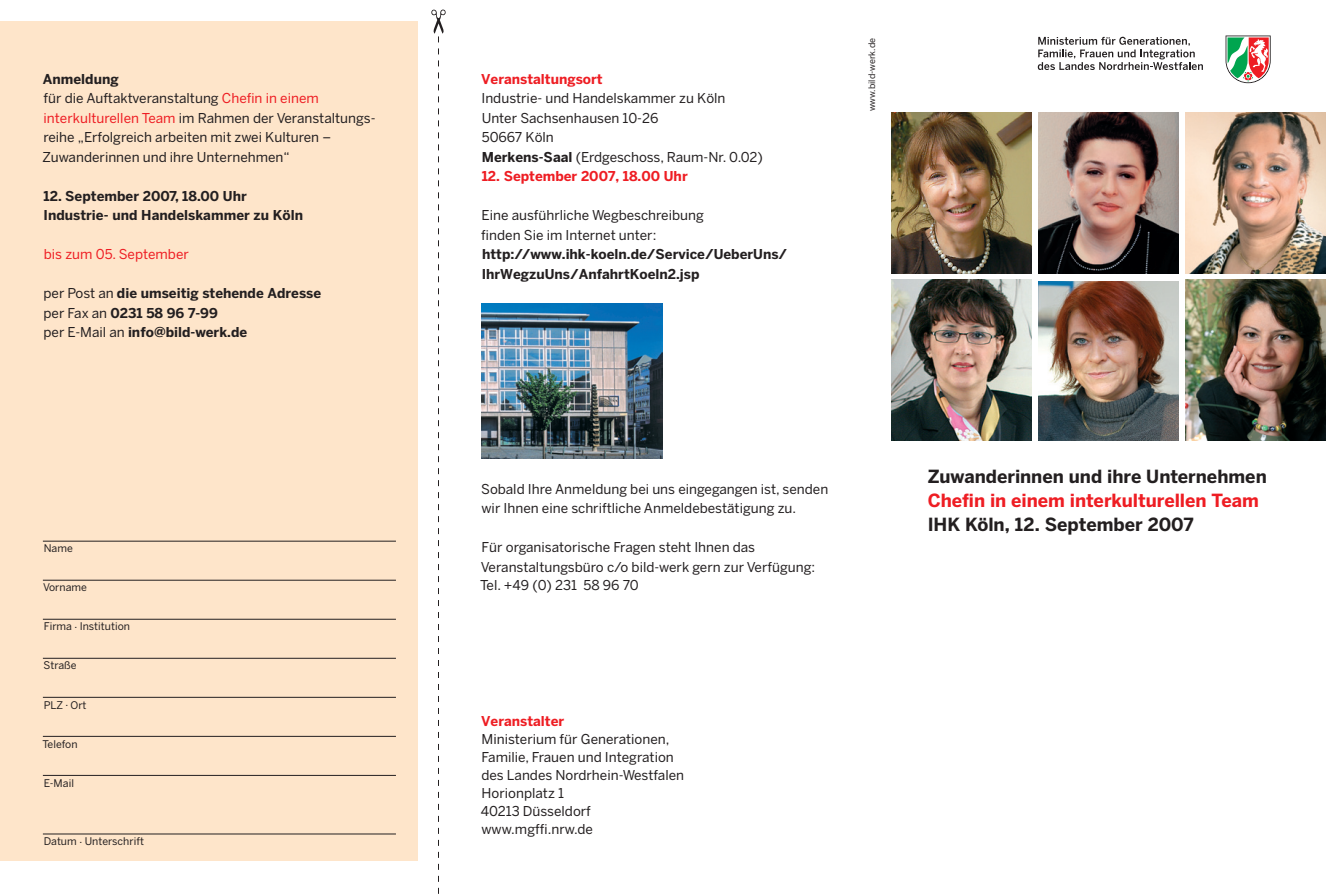
<style>
.page{position:relative;width:1331px;height:894px;background:#fff}
.page>*{position:absolute;margin:0;border:0;box-sizing:border-box;transform-origin:0 0}
._3_2__Benton_15_19{font:700 18px/24px "Benton Sans";color:#231f20}
.fliesstext{font:13.5px/18px "Benton Sans";color:#231f20}
.fliesstext-2{font:700 13.5px/19.5px "Benton Sans";color:#231f20}
.Hervorhebungen{font:700 13.5px "Benton Sans";letter-spacing:.005em;color:#231f20}
.fliesstext-3{font:700 13.5px "Benton Sans";color:#ee1d23}
.fliesstext-4{font:13.5px "Benton Sans";color:#ee1d23}
.fliesstext-5{font:10.5px "Benton Sans";letter-spacing:.005em;color:#231f20}
.fliesstext-6{font:9px "Benton Sans";color:#231f20}
.s1{color:#ee1d23}
.s2{font-weight:400}
.s3{font-weight:700}
.s4{font-weight:700;color:#ee1d23}
</style>
<div class="page">
<div style="left:0;top:22px;width:417px;height:838px;background:#fee5ca"></div>
<hr style="left:43px;top:540px;width:353px;height:1px;background:#231f20">
<hr style="left:43px;top:579px;width:353px;height:1px;background:#231f20">
<hr style="left:43px;top:618px;width:353px;height:1px;background:#231f20">
<hr style="left:43px;top:657px;width:353px;height:1px;background:#231f20">
<hr style="left:43px;top:696px;width:353px;height:1px;background:#231f20">
<hr style="left:43px;top:735px;width:353px;height:1px;background:#231f20">
<hr style="left:43px;top:774px;width:353px;height:1px;background:#231f20">
<hr style="left:43px;top:833px;width:353px;height:1px;background:#231f20">
<svg style="left:431px;top:10px;width:14px;height:883px"></svg>
<img style="left:481px;top:303px;width:181px;height:155px">
<svg style="left:1037px;top:37px;width:165px;height:33px"></svg>
<svg style="left:1225px;top:35px;width:45px;height:48px"></svg>
<img style="left:891px;top:112px;width:140px;height:161px">
<img style="left:1038px;top:112px;width:140px;height:161px">
<img style="left:1038px;top:281px;width:140px;height:159px">
<img style="left:1185px;top:112px;width:140px;height:161px">
<img style="left:891px;top:279px;width:140px;height:161px">
<img style="left:1185px;top:279px;width:140px;height:161px">
<p class="Hervorhebungen" style="left:43px;top:71px;width:78px">Anmeldung</p>
<p class="fliesstext" style="left:42px;top:88px;width:334px;line-height:19.5px">für die Auftaktveranstaltung <span class="s1">Chefin in einem interkulturellen Team</span> im Rahmen der Veranstaltungs&shy;reihe „Erfolgreich arbeiten mit zwei Kulturen – Zuwanderinnen und ihre Unternehmen“</p>
<p class="Hervorhebungen" style="left:44px;top:188px;width:205px">12. September 2007, 18.00 Uhr</p>
<p class="Hervorhebungen" style="left:44px;top:207px;width:261px">Industrie- und Handelskammer zu Köln</p>
<p class="fliesstext-4" style="left:44px;top:246px;width:146px">bis zum 05. September</p>
<p class="fliesstext-2" style="left:43px;top:283px;width:279px"><span class="s2">per Post an</span> die umseitig stehende Adresse</p>
<p class="fliesstext-2" style="left:43px;top:303px;width:176px"><span class="s2">per Fax an</span> 0231 58 96 7-99</p>
<p class="fliesstext-2" style="left:43px;top:322px;width:205px"><span class="s2">per E-Mail an</span> info@bild-werk.de</p>
<p class="fliesstext-5" style="left:44px;top:542px;width:31px">Name</p>
<p class="fliesstext-5" style="left:43px;top:581px;width:45px">Vorname</p>
<p class="fliesstext-5" style="left:44px;top:620px;width:88px">Firma . Institution</p>
<p class="fliesstext-5" style="left:43px;top:659px;width:35px">Straße</p>
<p class="fliesstext-5" style="left:44px;top:698px;width:44px">PLZ . Ort</p>
<p class="fliesstext-5" style="left:42px;top:737px;width:37px">Telefon</p>
<p class="fliesstext-5" style="left:44px;top:776px;width:32px">E-Mail</p>
<p class="fliesstext-5" style="left:44px;top:834px;width:102px">Datum . Unterschrift</p>
<p class="fliesstext-3" style="left:481px;top:71px;width:123px">Veranstaltungsort</p>
<p class="fliesstext" style="left:481px;top:89px;width:245px">Industrie- und Handelskammer zu Köln</p>
<p class="fliesstext" style="left:481px;top:109px;width:178px">Unter Sachsenhausen 10-26</p>
<p class="fliesstext" style="left:482px;top:128px;width:74px">50667 Köln</p>
<p class="fliesstext" style="left:482px;top:148px;width:283px"><span class="s3">Merkens-Saal</span> (Erdgeschoss, Raum-Nr. 0.02)</p>
<p class="fliesstext-3" style="left:482px;top:168px;width:207px">12. September 2007, 18.00 Uhr</p>
<p class="fliesstext" style="left:481px;top:206px;width:224px">Eine ausführliche Wegbeschreibung</p>
<p class="fliesstext" style="left:481px;top:226px;width:177px">finden Sie im Internet unter:</p>
<p class="fliesstext-2" style="left:481px;top:244px;width:307px">http://www.ihk-koeln.de/Service/UeberUns/<br>IhrWegzuUns/AnfahrtKoeln2.jsp</p>
<p class="fliesstext-6" style="left:866px;top:111px;width:75px;rotate:-90deg">www.bild-werk.de</p>
<p class="fliesstext" style="left:481px;top:478px;width:348px;line-height:19.5px">Sobald Ihre Anmeldung bei uns eingegangen ist, senden wir Ihnen eine schriftliche Anmeldebestätigung zu.</p>
<p class="fliesstext" style="left:481px;top:537px;width:336px;line-height:19.5px">Für organisatorische Fragen steht Ihnen das<br>Veranstaltungsbüro c/o bild-werk gern zur Verfügung:</p>
<p class="fliesstext" style="left:480px;top:575px;width:160px">Tel. +49 (0) 231 58 96 70</p>
<p class="fliesstext" style="left:481px;top:712px;width:205px"><span class="s4">Veranstalter<br></span>Ministerium für Generationen,<br>Familie, Frauen und Integration des Landes Nordrhein-Westfalen<br>Horionplatz 1<br>40213 Düsseldorf www.mgffi.nrw.de</p>
<p class="_3_2__Benton_15_19" style="left:927px;top:464px;width:340px">Zuwanderinnen und ihre Unternehmen<br><span class="s1">Chefin in einem interkulturellen Team<br></span>IHK Köln, 12. September 2007</p>
</div>
